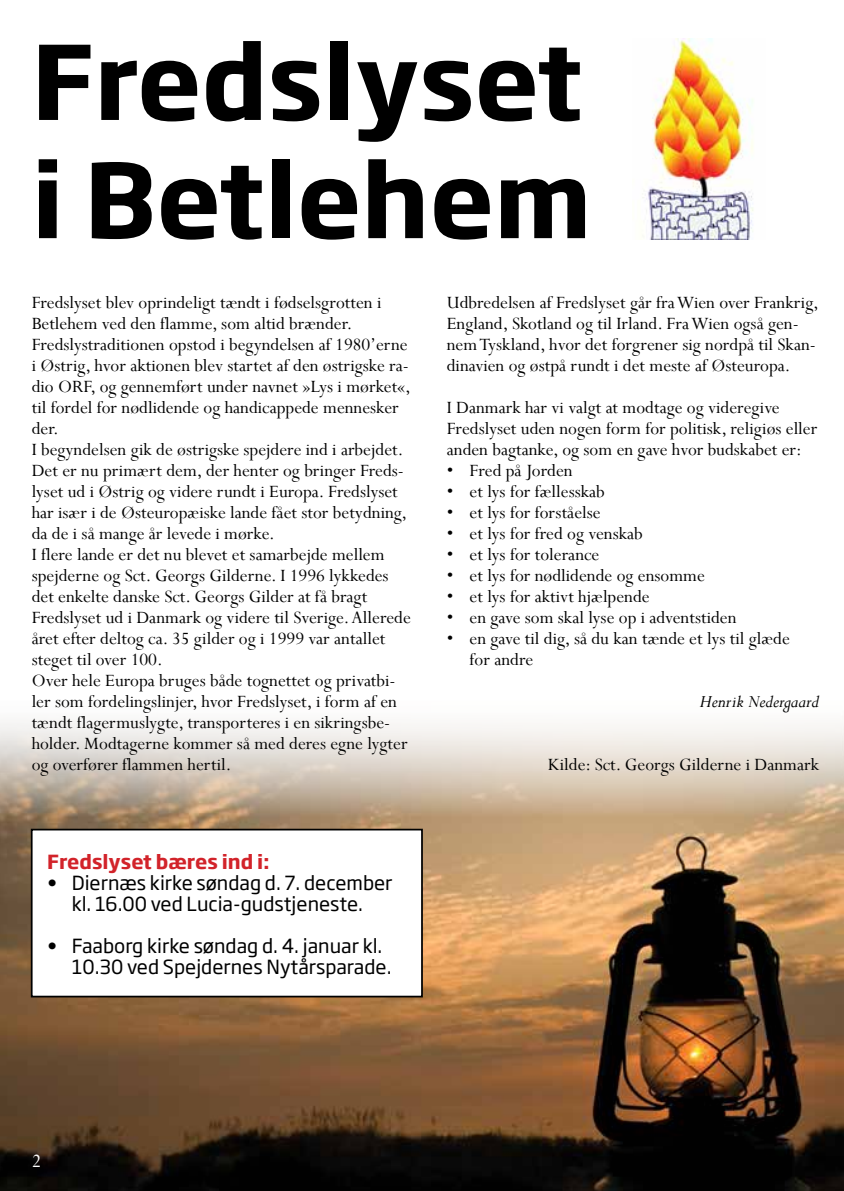
<style>
.page{position:relative;width:844px;height:1191px;background:#fff}
.page>*{position:absolute;margin:0;border:0;box-sizing:border-box;transform-origin:0 0}
.t1{font:700 101.33px/118.1px "Soho Gothic Std";color:#000}
.t2{font:21px "Perpetua";color:#fff}
.t3{font:19.25px/21px "Perpetua";color:#000}
.t4{font:19.25px/21px "Soho Gothic Std";color:#000;text-align:center}
.t5{font:700 19.25px "Soho Gothic Std";color:#d2232a}
.t6{font:italic 19.25px "Perpetua";color:#000}
</style>
<div class="page">
<img style="left:0;top:722px;width:843px;height:469px">
<img style="left:642px;top:39px;width:112px;height:201px">
<div style="left:32px;top:829px;width:390px;height:167px;background:#fff"></div>
<div style="left:31px;top:828px;width:392px;height:169px;border:2px solid #000"></div>
<h1 class="t1" style="left:32px;top:24px;width:561px">Fredslyset i Betlehem</h1>
<p class="t3" style="left:32px;top:291px;width:380px">Fredslyset blev oprindeligt tændt i fødselsgrotten i Betlehem ved den flamme, som altid brænder.<br>Fredslystraditionen opstod i begyndelsen af 1980’erne i Østrig, hvor aktionen blev startet af den østrigske ra&shy;dio ORF, og gennemført under navnet »Lys i mørket«, til fordel for nødlidende og handicappede mennesker der.<br>I begyndelsen gik de østrigske spejdere ind i arbejdet.<br>Det er nu primært dem, der henter og bringer Freds&shy;lyset ud i Østrig og videre rundt i Europa. Fredslyset har især i de Østeuropæiske lande fået stor betydning, da de i så mange år levede i mørke.<br>I flere lande er det nu blevet et samarbejde mellem spejderne og Sct. Georgs Gilderne. I 1996 lykkedes det enkelte danske Sct. Georgs Gilder at få bragt Fredslyset ud i Danmark og videre til Sverige. Allerede året efter deltog ca. 35 gilder og i 1999 var antallet steget til over 100.<br>Over hele Europa bruges både tognettet og privatbi&shy;ler som fordelingslinjer, hvor Fredslyset, i form af en tændt flagermuslygte, transporteres i en sikringsbe&shy;holder. Modtagerne kommer så med deres egne lygter og overfører flammen hertil.</p>
<p class="t5" style="left:47px;top:849px;width:224px">Fredslyset bæres ind i:</p>
<p class="t4" style="left:47px;top:872px;width:347px">• Diernæs kirke søndag d. 7. december kl. 16.00 ved Lucia-gudstjeneste.</p>
<p class="t4" style="left:72px;top:935px;width:321px;text-align:left;text-indent:-25px">• Faaborg kirke søndag d. 4. januar kl.<br>10.30 ved Spejdernes Nytårsparade.</p>
<p class="t3" style="left:446px;top:291px;width:373px">Udbredelsen af Fredslyset går fra Wien over Frankrig, England, Skotland og til Irland. Fra Wien også gen&shy;nem Tyskland, hvor det forgrener sig nordpå til Skan&shy;dinavien og østpå rundt i det meste af Østeuropa.</p>
<p class="t3" style="left:446px;top:396px;width:372px">I Danmark har vi valgt at modtage og videregive<br>Fredslyset uden nogen form for politisk, religiøs eller anden bagtanke, og som en gave hvor budskabet er:</p>
<p class="t3" style="left:446px;top:459px;width:127px">• Fred på Jorden</p>
<p class="t3" style="left:446px;top:480px;width:159px">• et lys for fællesskab</p>
<p class="t3" style="left:446px;top:501px;width:155px">• et lys for forståelse</p>
<p class="t3" style="left:446px;top:522px;width:197px">• et lys for fred og venskab</p>
<p class="t3" style="left:446px;top:543px;width:154px">• et lys for tolerance</p>
<p class="t3" style="left:446px;top:564px;width:259px">• et lys for nødlidende og ensomme</p>
<p class="t3" style="left:446px;top:585px;width:204px">• et lys for aktivt hjælpende</p>
<p class="t3" style="left:446px;top:606px;width:291px">• en gave som skal lyse op i adventstiden</p>
<p class="t3" style="left:469px;top:627px;width:322px;text-indent:-23px">• en gave til dig, så du kan tænde et lys til glæde for andre</p>
<p class="t6" style="left:699px;top:689px;width:121px">Henrik Nedergaard</p>
<p class="t3" style="left:548px;top:753px;width:272px">Kilde: Sct. Georgs Gilderne i Danmark</p>
<p class="t2" style="left:32px;top:1147px;width:11px">2</p>
</div>
